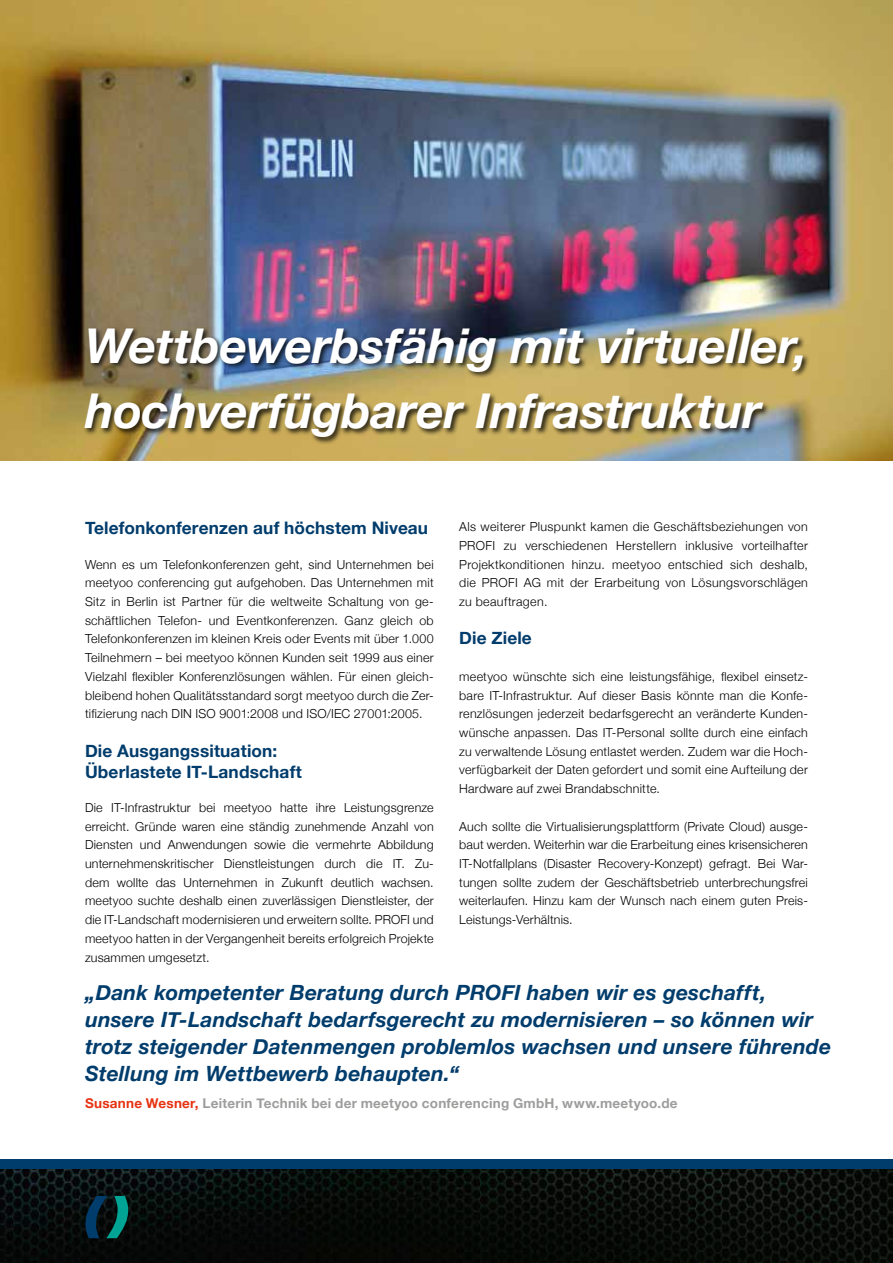
<style>
.page{position:relative;width:893px;height:1263px;background:#fff}
.page>*{position:absolute;margin:0;border:0;box-sizing:border-box;transform-origin:0 0}
.t1{font:italic 700 48px/65.4px "Helvetica Neue";letter-spacing:-.01em;color:#fff}
.t2{font:italic 700 21px/27px "Helvetica Neue";letter-spacing:.005em;color:#003c6c}
.t3{font:700 17.25px/21px "Helvetica Neue";letter-spacing:.01em;color:#003c6c}
.t4{font:700 13.5px "Helvetica Neue";letter-spacing:.02em;color:#9d9d9c}
.t5{font:300 12.45px/18.8px "Helvetica Neue";letter-spacing:.02em;color:#000;text-align:justify}
.s1{color:#e63312}
</style>
<div class="page">
<svg style="left:0;top:1169px;width:892px;height:94px;background:#080c09"></svg>
<img style="left:0;top:0;width:893px;height:461px">
<div style="left:83px;top:327px;width:727px;height:117px;background:#000;opacity:.75"></div>
<div style="left:0;top:1159px;width:893px;height:10px;background:#003c6c"></div>
<svg style="left:85px;top:1196px;width:44px;height:42px;background:#033c43"></svg>
<hr style="left:892px;top:1159px;width:1px;height:104px;background:#060606">
<h1 class="t1" style="left:85px;top:312px;width:724px">Wettbewerbsfähig mit virtueller, hochverfügbarer Infrastruktur</h1>
<h3 class="t3" style="left:85px;top:517px;width:345px">Telefonkonferenzen auf höchstem Niveau</h3>
<p class="t5" style="left:85px;top:554px;width:350px">Wenn es um Telefonkonferenzen geht, sind Unternehmen bei meetyoo conferencing gut aufgehoben. Das Unternehmen mit Sitz in Berlin ist Partner für die weltweite Schaltung von ge&shy;schäftlichen Telefon- und Eventkonferenzen. Ganz gleich ob Telefonkonferenzen im kleinen Kreis oder Events mit über 1.000<br>Teilnehmern – bei meetyoo können Kunden seit 1999 aus einer Vielzahl flexibler Konferenzlösungen wählen. Für einen gleich&shy;bleibend hohen Qualitätsstandard sorgt meetyoo durch die Zer&shy;tifizierung nach DIN ISO 9001:2008 und ISO/IEC 27001:2005.</p>
<h3 class="t3" style="left:85px;top:739px;width:218px">Die Ausgangssituation:<br>Überlastete IT-Landschaft</h3>
<p class="t5" style="left:85px;top:798px;width:350px">Die IT-Infrastruktur bei meetyoo hatte ihre Leistungsgrenze erreicht. Gründe waren eine ständig zunehmende Anzahl von Diensten und Anwendungen sowie die vermehrte Abbildung unternehmenskritischer Dienstleistungen durch die IT. Zu&shy;dem wollte das Unternehmen in Zukunft deutlich wachsen. meetyoo suchte deshalb einen zuverlässigen Dienstleister, der die IT-Landschaft modernisieren und erweitern sollte. PROFI und meetyoo hatten in der Vergangenheit bereits erfolgreich Projekte zusammen umgesetzt.</p>
<h2 class="t2" style="left:85px;top:978px;width:385px">„Dank kompetenter Beratung durch PROFI</h2>
<p class="t5" style="left:459px;top:517px;width:350px">Als weiterer Pluspunkt kamen die Geschäftsbeziehungen von PROFI zu verschiedenen Herstellern inklusive vorteilhafter Projektkonditionen hinzu. meetyoo entschied sich deshalb, die PROFI AG mit der Erarbeitung von Lösungsvorschlägen zu beauftragen.</p>
<h3 class="t3" style="left:459px;top:627px;width:74px">Die Ziele</h3>
<p class="t5" style="left:459px;top:667px;width:350px">meetyoo wünschte sich eine leistungsfähige, flexibel einsetz&shy;bare IT-Infrastruktur. Auf dieser Basis könnte man die Konfe&shy;renzlösungen jederzeit bedarfsgerecht an veränderte Kunden&shy;wünsche anpassen. Das IT-Personal sollte durch eine einfach zu verwaltende Lösung entlastet werden. Zudem war die Hoch&shy;verfügbarkeit der Daten gefordert und somit eine Aufteilung der Hardware auf zwei Brandabschnitte.</p>
<p class="t5" style="left:459px;top:816px;width:350px">Auch sollte die Virtualisierungsplattform (Private Cloud) ausge&shy;baut werden. Weiterhin war die Erarbeitung eines krisensicheren IT-Notfallplans (Disaster Recovery-Konzept) gefragt. Bei War&shy;tungen sollte zudem der Geschäftsbetrieb unterbrechungsfrei weiterlaufen. Hinzu kam der Wunsch nach einem guten Preis-Leistungs-Verhältnis.</p>
<h2 class="t2" style="left:85px;top:978px;width:747px;text-indent:442px">haben wir es geschafft, unsere IT-Landschaft bedarfsgerecht zu modernisieren – so können wir trotz steigender Datenmengen problemlos wachsen und unsere führende Stellung im Wettbewerb behaupten.“</h2>
<p class="t4" style="left:85px;top:1094px;width:594px"><span class="s1">Susanne Wesner,</span> Leiterin Technik bei der meetyoo conferencing GmbH, www.meetyoo.de</p>
</div>
